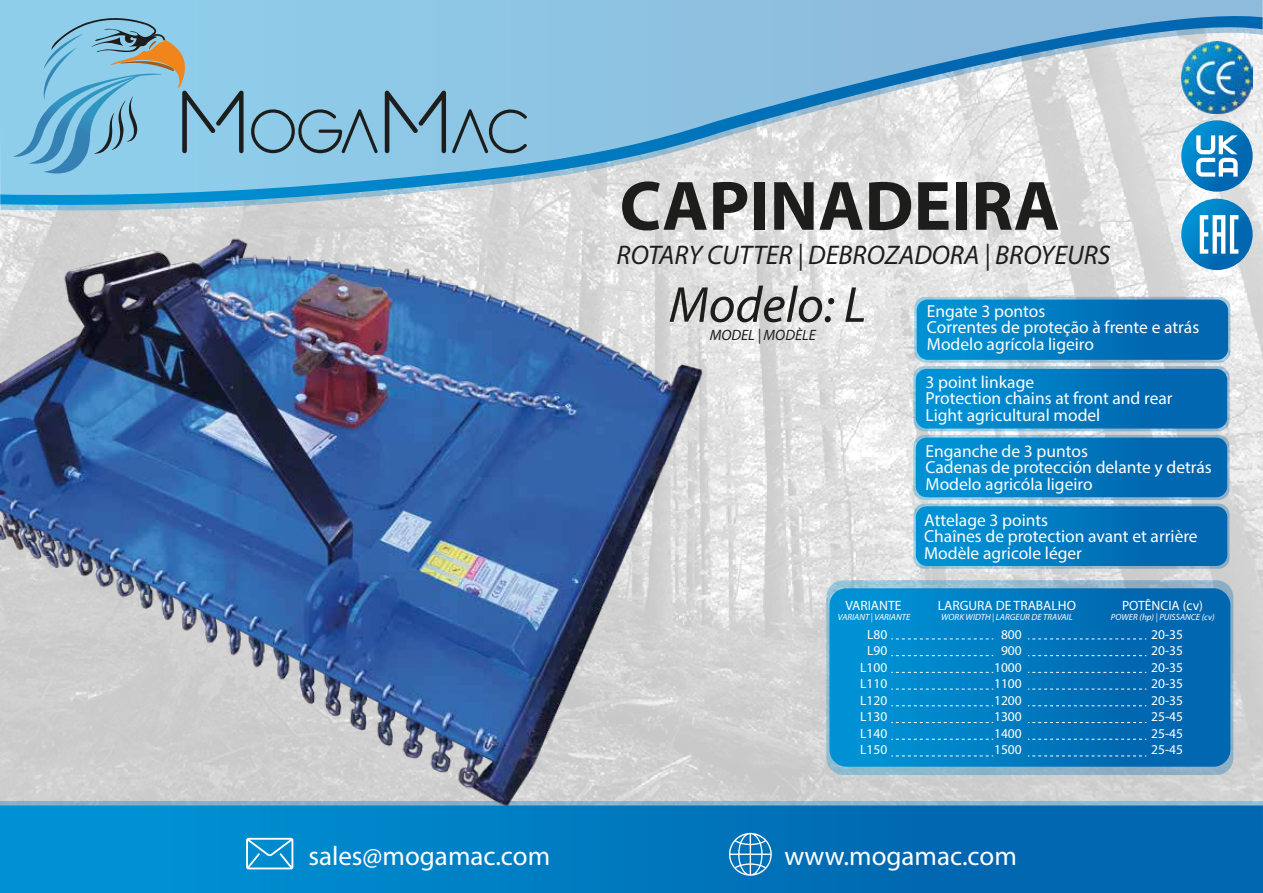
<style>
.page{position:relative;width:1263px;height:893px;background:#fff}
.page>*{position:absolute;margin:0;border:0;box-sizing:border-box;transform-origin:0 0}
.t1{font:700 70.5px "Myriad Pro";color:#1d1d1b}
.t2{font:55.8px "SPOTNI Kdemo";color:#1d1d1b}
.t3{font:italic 51px "Myriad Pro";color:#1d1d1b}
.t4{font:italic 27px "Myriad Pro";color:#1d1d1b}
.t5{font:27px "Myriad Pro";color:#fff}
.t6{font:17.4px/16.5px "Myriad Pro";color:#fff}
.t7{font:italic 15px "Myriad Pro";color:#1d1d1b}
.t8{font:13.5px/16.5px "Myriad Pro";color:#fff;text-align:center}
.t9{font:italic 9px "Myriad Pro";color:#fff}
.s1{font-size:79.8px}
</style>
<div class="page">
<img style="left:0;top:210px;width:1263px;height:591px">
<hr style="left:706px;top:801px;width:557px;height:4px;background:#8eb9ce">
<svg style="left:0;top:195px;width:1263px;height:12px;background:#b6d0dd"></svg>
<svg style="left:0;top:0;width:1263px;height:195px;background:#a0c9e0"></svg>
<svg style="left:0;top:805px;width:1263px;height:88px;background:#0078be"></svg>
<svg style="left:246px;top:838px;width:47px;height:31px"></svg>
<svg style="left:728px;top:833px;width:44px;height:43px;background:#4095ca"></svg>
<img style="left:1181px;top:42px;width:71px;height:71px">
<svg style="left:1181px;top:120px;width:71px;height:72px;background:#087dc0"></svg>
<svg style="left:1196px;top:135px;width:41px;height:42px"></svg>
<svg style="left:1181px;top:199px;width:71px;height:71px;background:#047cc0"></svg>
<svg style="left:1200px;top:215px;width:38px;height:39px"></svg>
<svg style="left:913px;top:366px;width:316px;height:65px;background:#98bfd6"></svg>
<svg style="left:916px;top:369px;width:311px;height:60px;background:#017abf"></svg>
<svg style="left:913px;top:435px;width:316px;height:65px;background:#8ab9d4"></svg>
<svg style="left:916px;top:438px;width:311px;height:59px;background:#0079bf"></svg>
<svg style="left:913px;top:504px;width:316px;height:65px;background:#99bed4"></svg>
<svg style="left:916px;top:506px;width:311px;height:60px;background:#017abf"></svg>
<svg style="left:914px;top:297px;width:316px;height:66px;background:#93bdd6"></svg>
<svg style="left:917px;top:300px;width:311px;height:60px;background:#017abf"></svg>
<svg style="left:826px;top:580px;width:407px;height:195px;background:#91b7cd"></svg>
<svg style="left:829px;top:588px;width:401px;height:179px;background:#027abf"></svg>
<svg style="left:891px;top:639px;width:102px;height:1px"></svg>
<svg style="left:891px;top:655px;width:102px;height:1px"></svg>
<svg style="left:891px;top:672px;width:102px;height:1px"></svg>
<svg style="left:891px;top:689px;width:102px;height:1px"></svg>
<svg style="left:891px;top:705px;width:102px;height:1px"></svg>
<svg style="left:891px;top:722px;width:102px;height:1px"></svg>
<svg style="left:891px;top:739px;width:102px;height:1px"></svg>
<svg style="left:891px;top:756px;width:102px;height:1px"></svg>
<svg style="left:1028px;top:639px;width:118px;height:1px"></svg>
<svg style="left:1028px;top:655px;width:118px;height:1px"></svg>
<svg style="left:1028px;top:672px;width:118px;height:1px"></svg>
<svg style="left:1028px;top:689px;width:118px;height:1px"></svg>
<svg style="left:1028px;top:705px;width:118px;height:1px"></svg>
<svg style="left:1028px;top:722px;width:118px;height:1px"></svg>
<svg style="left:1028px;top:739px;width:118px;height:1px"></svg>
<svg style="left:1028px;top:756px;width:118px;height:1px"></svg>
<svg style="left:13px;top:18px;width:172px;height:155px;background:#82bcd5"></svg>
<img style="left:0;top:218px;width:706px;height:594px">
<h2 class="t2" style="left:174px;top:109px;width:358px"><span class="s1">M</span>OGA<span class="s1">M</span>AC</h2>
<h1 class="t1" style="left:620px;top:160px;width:442px">CAPINADEIRA</h1>
<h3 class="t4" style="left:616px;top:239px;width:495px">ROTARY CUTTER | DEBROZADORA | BROYEURS</h3>
<h3 class="t3" style="left:669px;top:273px;width:199px">Modelo: L</h3>
<p class="t7" style="left:710px;top:326px;width:107px">MODEL | MODÈLE</p>
<p class="t6" style="left:927px;top:302px;width:274px">Engate 3 pontos<br>Correntes de proteção à frente e atrás<br>Modelo agrícola ligeiro</p>
<p class="t6" style="left:925px;top:374px;width:249px">3 point linkage<br>Protection chains at front and rear<br>Light agricultural model</p>
<p class="t6" style="left:925px;top:442px;width:288px">Enganche de 3 puntos<br>Cadenas de protección delante y detrás<br>Modelo agricóla ligeiro</p>
<p class="t6" style="left:924px;top:511px;width:275px">Attelage 3 points<br>Chaînes de protection avant et arrière<br>Modèle agricole léger</p>
<p class="t8" style="left:845px;top:597px;width:58px">VARIANTE</p>
<p class="t8" style="left:1122px;top:597px;width:83px">POTÊNCIA (cv)</p>
<p class="t8" style="left:860px;top:626px;width:29px">L80<br>L90<br>L100<br>L110<br>L120<br>L130<br>L140<br>L150</p>
<p class="t8" style="left:1151px;top:626px;width:33px;text-align:justify">20-35<br>20-35<br>20-35<br>20-35<br>20-35<br>25-45<br>25-45<br>25-45</p>
<p class="t8" style="left:938px;top:597px;width:140px">LARGURA DE TRABALHO</p>
<p class="t9" style="left:838px;top:611px;width:74px">VARIANT | VARIANTE</p>
<p class="t9" style="left:941px;top:611px;width:133px">WORK WIDTH | LARGEUR DE TRAVAIL</p>
<p class="t9" style="left:1111px;top:611px;width:105px">POWER (hp) | PUISSANCE (cv)</p>
<p class="t8" style="left:994px;top:626px;width:29px">800<br>900<br>1000<br>1100<br>1200<br>1300<br>1400<br>1500</p>
<h3 class="t5" style="left:308px;top:839px;width:243px">sales@mogamac.com</h3>
<h3 class="t5" style="left:784px;top:839px;width:234px">www.mogamac.com</h3>
</div>
